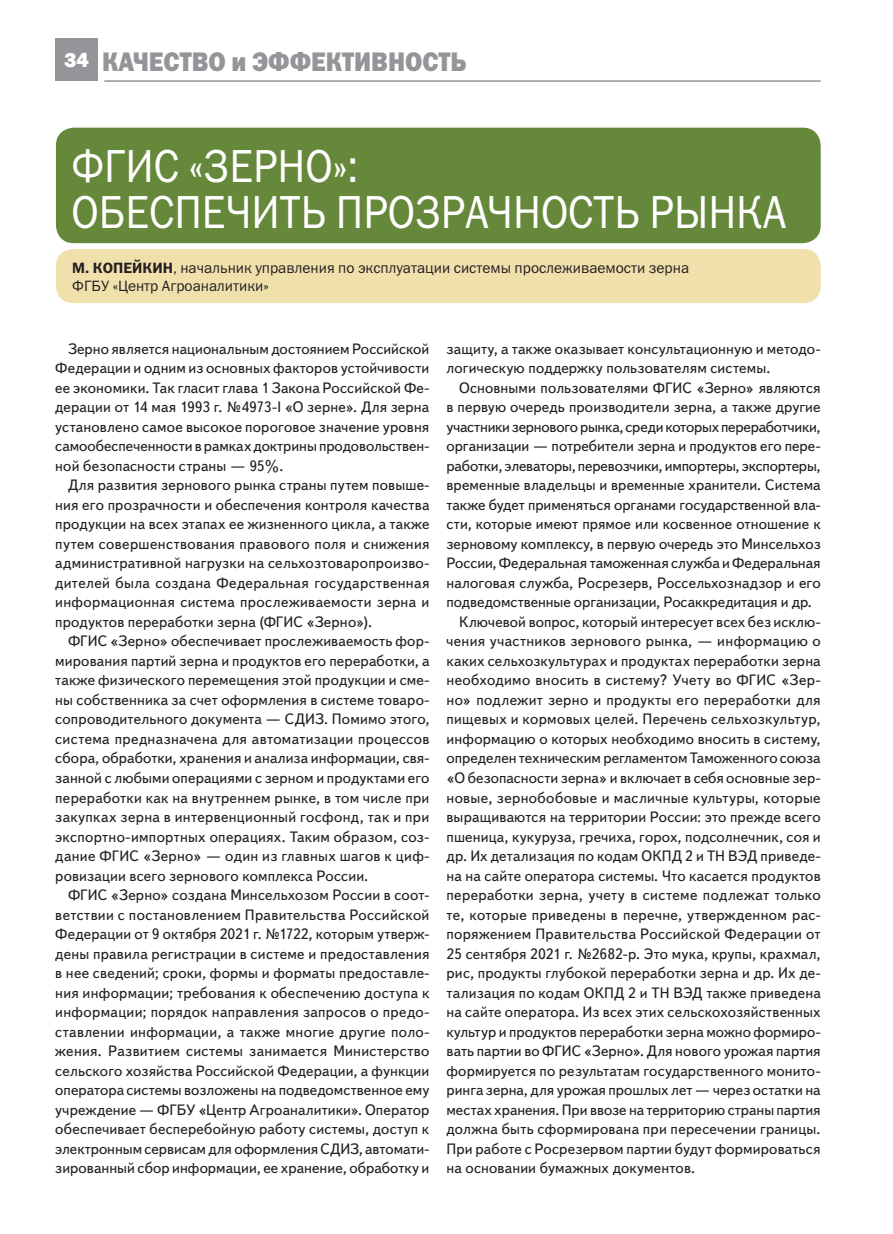
<style>
.page{position:relative;width:893px;height:1234px;background:#fff}
.page>*{position:absolute;margin:0;border:0;box-sizing:border-box;transform-origin:0 0}
.Zagolovok{font:46.5px "Franklin Gothic Book C";color:#fff;scale:.9 1}
.Zagolovok-2{font:27px "Franklin Gothic Heavy C";color:#939598;scale:.9 1}
.t1{font:800 21px "Franklin Gothic";color:#fff}
.Osnovnoy_text-10-13{font:15px/19.5px "Text Book C";letter-spacing:.01em;color:#231f20;text-align:justify}
.Autor{font:15px "Franklin Gothic Book C";color:#231f20}
.s1{font-family:"Franklin Gothic Demi C"}
</style>
<div class="page">
<div style="left:55px;top:38px;width:43px;height:43px;background:#939598"></div>
<hr style="left:104px;top:80px;width:717px;height:2px;background:#939598">
<div style="left:56px;top:128px;width:765px;height:115px;background:#66883b;border-radius:18px"></div>
<div style="left:56px;top:249px;width:765px;height:54px;background:#f0e0ac;border-radius:17px"></div>
<p class="t1" style="left:64px;top:46px;width:26px">34</p>
<p class="Zagolovok-2" style="left:102px;top:47px;width:407px">качество и эффективность</p>
<p class="Zagolovok" style="left:71px;top:140px;width:320px">ФГИС «ЗЕРНО»:</p>
<p class="Zagolovok" style="left:71px;top:186px;width:796px">ОБЕСПЕЧИТЬ ПРОЗРАЧНОСТЬ РЫНКА</p>
<p class="Autor" style="left:72px;top:260px;width:618px"><span class="s1">М. КОПЕЙКИН</span>, начальник управления по эксплуатации системы прослеживаемости зерна</p>
<p class="Autor" style="left:72px;top:278px;width:198px">ФГБУ «Центр Агроаналитики»</p>
<p class="Osnovnoy_text-10-13" style="left:55px;top:339px;width:376px;text-indent:13px">Зерно является национальным достоянием Российской Федерации и одним из основных факторов устойчивости ее экономики. Так гласит глава 1 Закона Российской Фе&shy;дерации от 14 мая 1993 г. №4973-I «О зерне». Для зерна установлено самое высокое пороговое значение уровня самообеспеченности в рамках доктрины продовольствен&shy;ной безопасности страны — 95%.</p>
<p class="Osnovnoy_text-10-13" style="left:55px;top:475px;width:376px;text-indent:13px">Для развития зернового рынка страны путем повыше&shy;ния его прозрачности и обеспечения контроля качества продукции на всех этапах ее жизненного цикла, а также путем совершенствования правового поля и снижения административной нагрузки на сельхозтоваропроизво&shy;дителей была создана Федеральная государственная информационная система прослеживаемости зерна и продуктов переработки зерна (ФГИС «Зерно»).</p>
<p class="Osnovnoy_text-10-13" style="left:55px;top:631px;width:376px;text-indent:13px">ФГИС «Зерно» обеспечивает прослеживаемость фор&shy;мирования партий зерна и продуктов его переработки, а также физического перемещения этой продукции и сме&shy;ны собственника за счет оформления в системе товаро&shy;сопроводительного документа — СДИЗ. Помимо этого, система предназначена для автоматизации процессов сбора, обработки, хранения и анализа информации, свя&shy;занной с любыми операциями с зерном и продуктами его переработки как на внутреннем рынке, в том числе при закупках зерна в интервенционный госфонд, так и при экспортно-импортных операциях. Таким образом, соз&shy;дание ФГИС «Зерно» — один из главных шагов к циф&shy;ровизации всего зернового комплекса России.</p>
<p class="Osnovnoy_text-10-13" style="left:55px;top:885px;width:376px;text-indent:13px">ФГИС «Зерно» создана Минсельхозом России в соот&shy;ветствии с постановлением Правительства Российской Федерации от 9 октября 2021 г. №1722, которым утверж&shy;дены правила регистрации в системе и предоставления в нее сведений; сроки, формы и форматы предоставле&shy;ния информации; требования к обеспечению доступа к информации; порядок направления запросов о предо&shy;ставлении информации, а также многие другие поло&shy;жения. Развитием системы занимается Министерство сельского хозяйства Российской Федерации, а функции оператора системы возложены на подведомственное ему учреждение — ФГБУ «Центр Агроаналитики». Оператор обеспечивает бесперебойную работу системы, доступ к электронным сервисам для оформления СДИЗ, автомати&shy;зированный сбор информации, ее хранение, обработку и</p>
<p class="Osnovnoy_text-10-13" style="left:446px;top:339px;width:376px">защиту, а также оказывает консультационную и методо&shy;логическую поддержку пользователям системы.</p>
<p class="Osnovnoy_text-10-13" style="left:446px;top:378px;width:376px;text-indent:13px">Основными пользователями ФГИС «Зерно» являются в первую очередь производители зерна, а также другие участники зернового рынка, среди которых переработчики, организации — потребители зерна и продуктов его пере&shy;работки, элеваторы, перевозчики, импортеры, экспортеры, временные владельцы и временные хранители. Система также будет применяться органами государственной вла&shy;сти, которые имеют прямое или косвенное отношение к зерновому комплексу, в первую очередь это Минсельхоз России, Федеральная таможенная служба и Федеральная налоговая служба, Росрезерв, Россельхознадзор и его подведомственные организации, Росаккредитация и др.</p>
<p class="Osnovnoy_text-10-13" style="left:446px;top:612px;width:376px;text-indent:13px">Ключевой вопрос, который интересует всех без исклю&shy;чения участников зернового рынка, — информацию о каких сельхозкультурах и продуктах переработки зерна необходимо вносить в систему? Учету во ФГИС «Зер&shy;но» подлежит зерно и продукты его переработки для пищевых и кормовых целей. Перечень сельхозкультур, информацию о которых необходимо вносить в систему, определен техническим регламентом Таможенного союза «О безопасности зерна» и включает в себя основные зер&shy;новые, зернобобовые и масличные культуры, которые выращиваются на территории России: это прежде всего пшеница, кукуруза, гречиха, горох, подсолнечник, соя и др. Их детализация по кодам ОКПД 2 и ТН ВЭД приведе&shy;на на сайте оператора системы. Что касается продуктов переработки зерна, учету в системе подлежат только те, которые приведены в перечне, утвержденном рас&shy;поряжением Правительства Российской Федерации от 25 сентября 2021 г. №2682-р. Это мука, крупы, крахмал, рис, продукты глубокой переработки зерна и др. Их де&shy;тализация по кодам ОКПД 2 и ТН ВЭД также приведена на сайте оператора. Из всех этих сельскохозяйственных культур и продуктов переработки зерна можно формиро&shy;вать партии во ФГИС «Зерно». Для нового урожая партия формируется по результатам государственного монито&shy;ринга зерна, для урожая прошлых лет — через остатки на местах хранения. При ввозе на территорию страны партия должна быть сформирована при пересечении границы.<br>При работе с Росрезервом партии будут формироваться на основании бумажных документов.</p>
</div>
